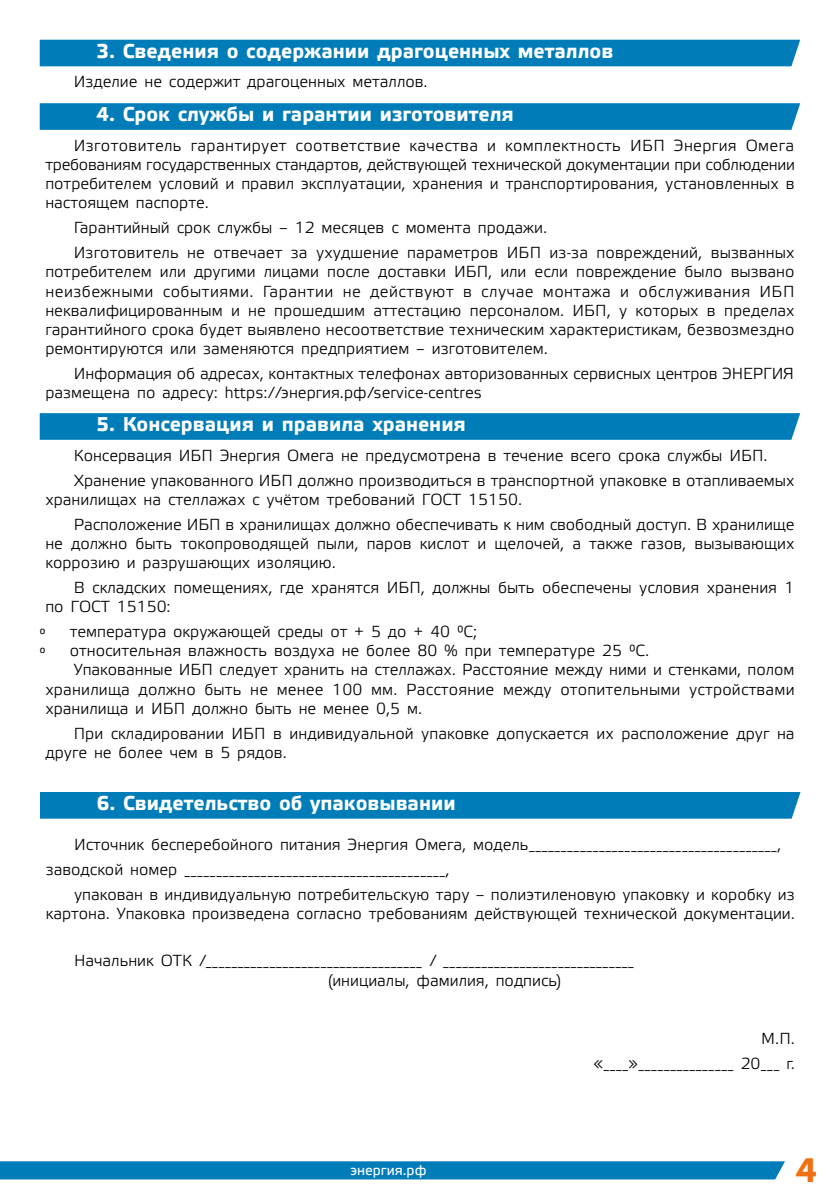
<style>
.page{position:relative;width:840px;height:1191px;background:#fff}
.page>*{position:absolute;margin:0;border:0;box-sizing:border-box;transform-origin:0 0}
.t1{font:700 34px "Etelka Text Pro";color:#ee7113}
.t2{font:700 20px "Etelka Text Pro";color:#fff}
.t3{font:16px/19.2px "Etelka Light Pro";color:#000}
.t4{font:14px "Etelka Text Pro";color:#fff}
</style>
<div class="page">
<div style="left:0;top:1161px;width:784px;height:18px;background:#007db8"></div>
<div style="left:40px;top:40px;width:759px;height:26px;background:#007db8"></div>
<svg style="left:40px;top:103px;width:759px;height:27px;background:#047fb9"></svg>
<svg style="left:40px;top:413px;width:759px;height:27px;background:#047fb9"></svg>
<div style="left:40px;top:792px;width:760px;height:26px;background:#007db8"></div>
<p class="t2" style="left:96px;top:40px;width:518px">3. Сведения о содержании драгоценных металлов</p>
<p class="t3" style="left:74px;top:73px;width:355px">Изделие не содержит драгоценных металлов.</p>
<p class="t2" style="left:96px;top:103px;width:418px">4. Срок службы и гарантии изготовителя</p>
<p class="t3" style="left:45px;top:137px;width:750px;text-align:justify;text-indent:28px">Изготовитель гарантирует соответствие качества и комплектность ИБП Энергия Омега требованиям государственных стандартов, действующей технической документации при соблюдении потребителем условий и правил эксплуатации, хранения и транспортирования, установленных в настоящем паспорте.</p>
<p class="t3" style="left:74px;top:216px;width:721px;line-height:24.8px">Гарантийный срок службы – 12 месяцев с момента продажи.<br>Изготовитель не отвечает за ухудшение параметров ИБП из-за повреждений, вызванных</p>
<p class="t3" style="left:45px;top:263px;width:750px;text-align:justify">потребителем или другими лицами после доставки ИБП, или если повреждение было вызвано неизбежными событиями. Гарантии не действуют в случае монтажа и обслуживания ИБП неквалифицированным и не прошедшим аттестацию персоналом. ИБП, у которых в пределах гарантийного срока будет выявлено несоответствие техническим характеристикам, безвозмездно ремонтируются или заменяются предприятием – изготовителем.</p>
<p class="t3" style="left:45px;top:365px;width:749px;text-indent:28px">Информация об адресах, контактных телефонах авторизованных сервисных центров ЭНЕРГИЯ размещена по адресу: https://энергия.рф/service-centres</p>
<p class="t2" style="left:96px;top:413px;width:371px">5. Консервация и правила хранения</p>
<p class="t3" style="left:74px;top:444px;width:721px;line-height:24.8px">Консервация ИБП Энергия Омега не предусмотрена в течение всего срока службы ИБП.<br>Хранение упакованного ИБП должно производиться в транспортной упаковке в отапливаемых</p>
<p class="t3" style="left:74px;top:488px;width:721px;line-height:24.8px;text-indent:-28px">хранилищах на стеллажах с учётом требований ГОСТ 15150.<br>Расположение ИБП в хранилищах должно обеспечивать к ним свободный доступ. В хранилище</p>
<p class="t3" style="left:45px;top:535px;width:750px">не должно быть токопроводящей пыли, паров кислот и щелочей, а также газов, вызывающих коррозию и разрушающих изоляцию.</p>
<p class="t3" style="left:45px;top:579px;width:750px;text-indent:28px">В складских помещениях, где хранятся ИБП, должны быть обеспечены условия хранения 1 по ГОСТ 15150:</p>
<p class="t3" style="left:70px;top:623px;width:409px">температура окружающей среды от + 5 до + 40 °С;</p>
<p class="t3" style="left:70px;top:642px;width:580px">относительная влажность воздуха не более 80 % при температуре 25 °С.</p>
<p class="t3" style="left:74px;top:661px;width:722px">Упакованные ИБП следует хранить на стеллажах. Расстояние между ними и стенками, полом</p>
<p class="t3" style="left:45px;top:680px;width:750px">хранилища должно быть не менее 100 мм. Расстояние между отопительными устройствами</p>
<p class="t3" style="left:45px;top:700px;width:378px">хранилища и ИБП должно быть не менее 0,5 м.</p>
<p class="t3" style="left:45px;top:724px;width:750px;text-indent:28px">При складировании ИБП в индивидуальной упаковке допускается их расположение друг на друге не более чем в 5 рядов.</p>
<p class="t2" style="left:97px;top:792px;width:360px">6. Свидетельство об упаковывании</p>
<p class="t3" style="left:46px;top:833px;width:736px;line-height:24.8px;text-indent:28px">Источник бесперебойного питания Энергия Омега, модель_______________________________________, заводской номер _________________________________________,</p>
<p class="t3" style="left:46px;top:885px;width:750px;text-align:right">упакован в индивидуальную потребительскую тару – полиэтиленовую упаковку и коробку из картона. Упаковка произведена согласно требованиям действующей технической документации.</p>
<p class="t3" style="left:328px;top:952px;width:307px;text-indent:-254px">Начальник ОТК /__________________________________ / ______________________________ (инициалы, фамилия, подпись)</p>
<p class="t3" style="left:593px;top:1027px;width:203px;line-height:24.8px;text-align:right">М.П.<br>«____»_______________ 20___ г.</p>
<p class="t4" style="left:350px;top:1163px;width:78px">энергия.рф</p>
<h1 class="t1" style="left:795px;top:1151px;width:23px">4</h1>
</div>
